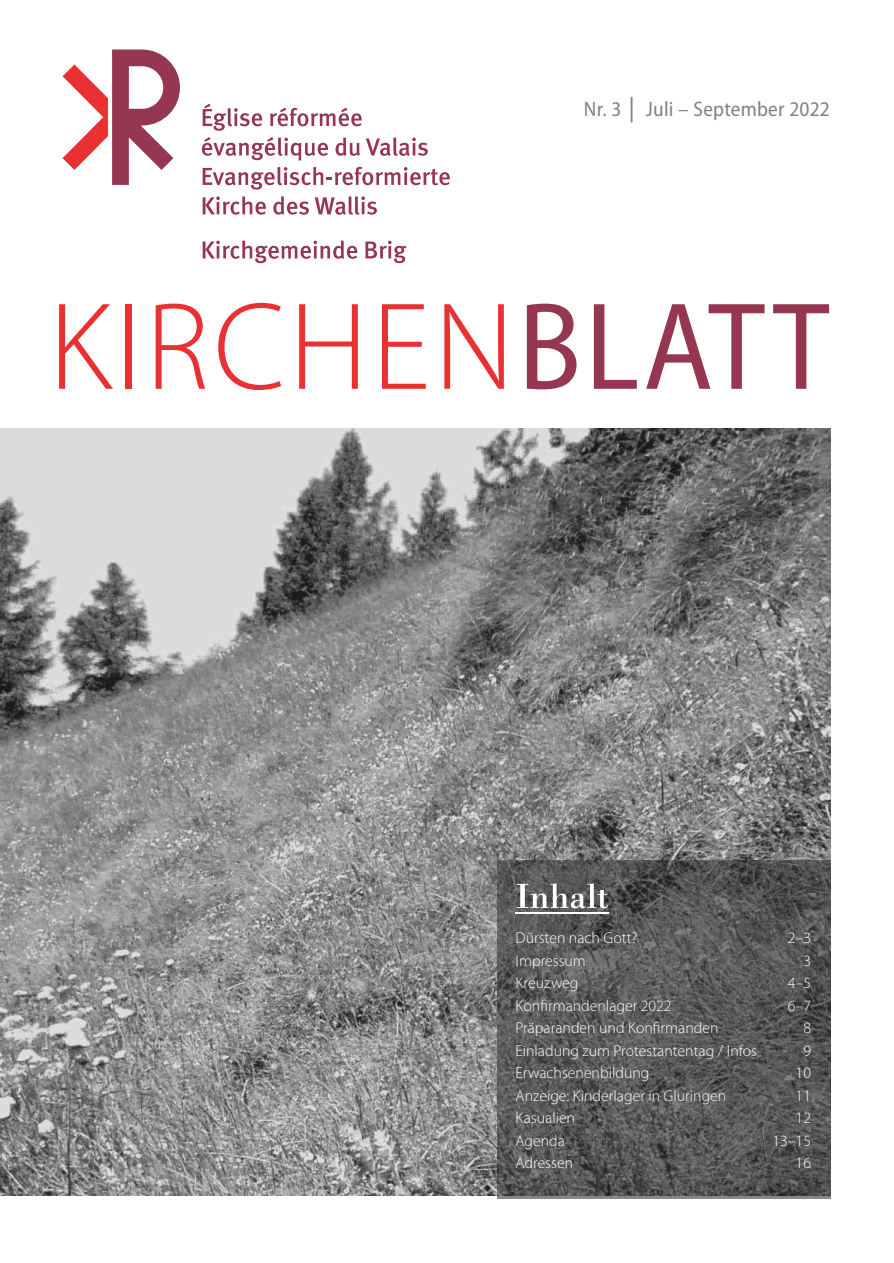
<style>
.page{position:relative;width:894px;height:1263px;background:#fff}
.page>*{position:absolute;margin:0;border:0;box-sizing:border-box;transform-origin:0 0}
.t1{font:300 125.4px "Myriad Pro";letter-spacing:.03em;color:#e93133}
.t2{font:semi-condensed 21px "Myriad Pro";letter-spacing:.01em;color:#808285}
.t3{font:300 15.75px "Myriad Pro";color:#fff}
.s1{font-family:"Arial";font-stretch:normal}
.s2{font-weight:400;font-stretch:semi-condensed;color:#963752}
</style>
<div class="page">
<svg style="left:62px;top:49px;width:118px;height:136px"></svg>
<svg style="left:202px;top:104px;width:60px;height:27px"></svg>
<svg style="left:270px;top:107px;width:91px;height:19px"></svg>
<svg style="left:202px;top:137px;width:126px;height:24px"></svg>
<svg style="left:335px;top:137px;width:92px;height:19px"></svg>
<svg style="left:202px;top:167px;width:247px;height:23px"></svg>
<svg style="left:202px;top:196px;width:64px;height:19px"></svg>
<svg style="left:273px;top:196px;width:104px;height:19px"></svg>
<svg style="left:202px;top:240px;width:155px;height:23px"></svg>
<svg style="left:365px;top:241px;width:41px;height:22px"></svg>
<img style="left:0;top:428px;width:829px;height:768px">
<img style="left:497px;top:860px;width:332px;height:338px">
<svg style="left:516px;top:883px;width:91px;height:25px"></svg>
<hr style="left:515px;top:912px;width:93px;height:2px;background:#fff">
<h2 class="t2" style="left:583px;top:100px;width:247px">Nr. 3 <span class="s1">│</span> Juli – September 2022</h2>
<h1 class="t1" style="left:49px;top:295px;width:781px">KIRCHEN<span class="s2">BLATT</span></h1>
<p class="t3" style="left:515px;top:931px;width:123px">Dürsten nach Gott?</p>
<p class="t3" style="left:787px;top:931px;width:25px">2–3</p>
<p class="t3" style="left:515px;top:954px;width:72px">Impressum</p>
<p class="t3" style="left:803px;top:954px;width:9px">3</p>
<p class="t3" style="left:515px;top:976px;width:64px">Kreuzweg</p>
<p class="t3" style="left:787px;top:976px;width:25px">4–5</p>
<p class="t3" style="left:515px;top:999px;width:157px">Konfirmandenlager 2022</p>
<p class="t3" style="left:787px;top:999px;width:25px">6–7</p>
<p class="t3" style="left:515px;top:1021px;width:204px">Präparanden und Konfirmanden</p>
<p class="t3" style="left:803px;top:1021px;width:9px">8</p>
<p class="t3" style="left:515px;top:1044px;width:243px">Einladung zum Protestantentag / Infos</p>
<p class="t3" style="left:803px;top:1044px;width:9px">9</p>
<p class="t3" style="left:515px;top:1066px;width:135px">Erwachsenenbildung</p>
<p class="t3" style="left:795px;top:1066px;width:17px">10</p>
<p class="t3" style="left:515px;top:1089px;width:212px">Anzeige: Kinderlager in Gluringen</p>
<p class="t3" style="left:795px;top:1089px;width:17px">11</p>
<p class="t3" style="left:515px;top:1111px;width:61px">Kasualien</p>
<p class="t3" style="left:795px;top:1111px;width:17px">12</p>
<p class="t3" style="left:515px;top:1134px;width:51px">Agenda</p>
<p class="t3" style="left:772px;top:1134px;width:40px">13–15</p>
<p class="t3" style="left:515px;top:1156px;width:59px">Adressen</p>
<p class="t3" style="left:795px;top:1156px;width:17px">16</p>
</div>
